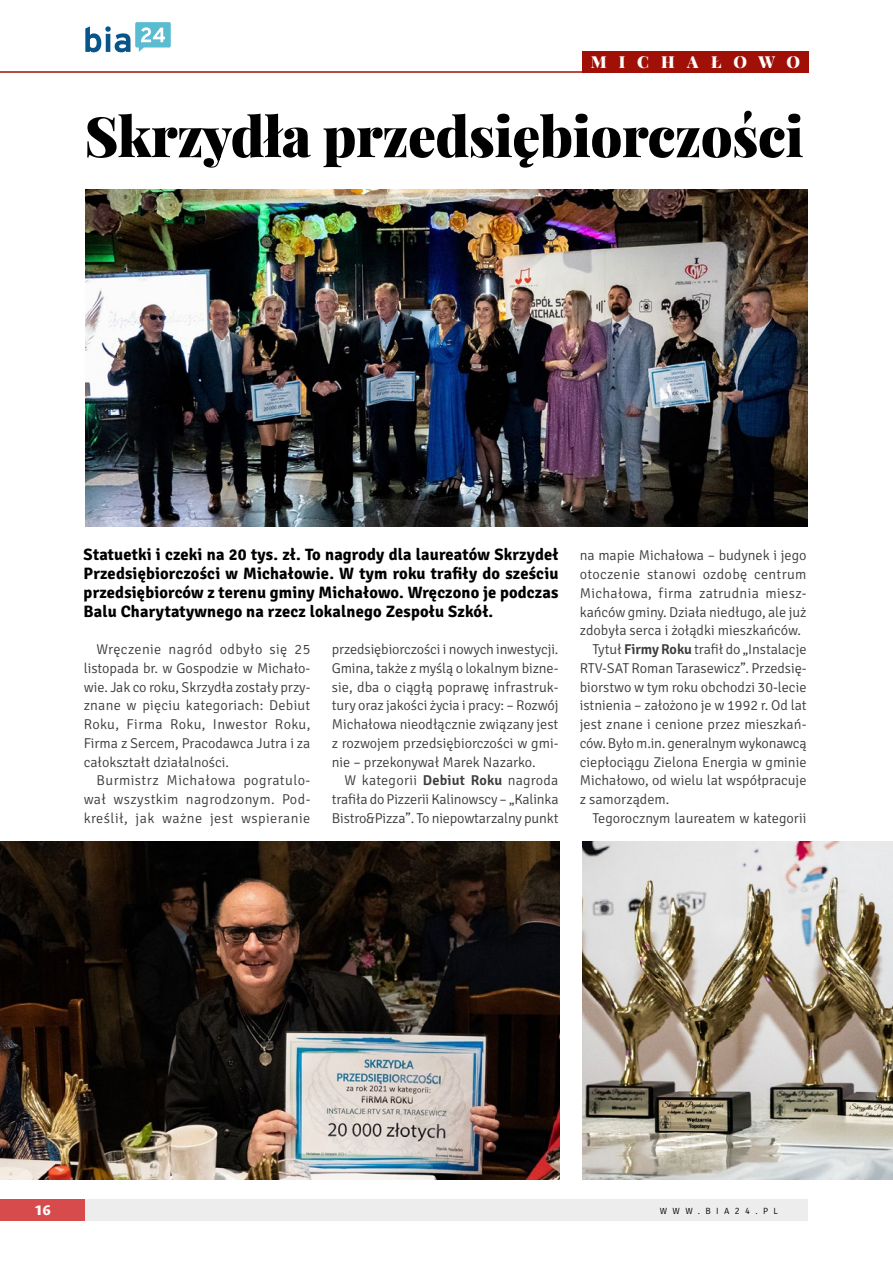
<style>
.page{position:relative;width:893px;height:1263px;background:#fff}
.page>*{position:absolute;margin:0;border:0;box-sizing:border-box;transform-origin:0 0}
.t1{font:900 55.65px "Playfair Display";letter-spacing:-.01em;color:#000}
.t2{font:700 16.5px/18.8px "Signika";letter-spacing:.01em;color:#000;text-align:justify}
.t3{font:900 16.5px "Playfair Display";letter-spacing:.73em;color:#fff}
.t4{font:300 14.25px/18.8px "Signika";color:#3c3c3b;text-align:justify}
.t5{font:300 14.25px "Signika";letter-spacing:.025em;color:#3c3c3b}
.t6{font:800 13.5px "Costa Ptf";color:#fff}
.t7{font:300 9px "Signika";letter-spacing:.605em;color:#000}
.s1{font-weight:600}
</style>
<div class="page">
<div style="left:75px;top:1199px;width:733px;height:21px;background:#ededed"></div>
<div style="left:0;top:1199px;width:85px;height:21px;background:#d84b4d"></div>
<hr style="left:0;top:71px;width:808px;height:2px;background:#a11007">
<svg style="left:85px;top:22px;width:86px;height:30px"></svg>
<img style="left:85px;top:189px;width:723px;height:337px">
<img style="left:0;top:842px;width:560px;height:337px">
<img style="left:583px;top:842px;width:310px;height:337px">
<div style="left:582px;top:51px;width:227px;height:22px;background:#a11007"></div>
<p class="t3" style="left:591px;top:49px;width:211px">michałowo</p>
<h1 class="t1" style="left:84px;top:93px;width:721px">Skrzydła przedsiębiorczości</h1>
<p class="t2" style="left:84px;top:544px;width:476px">Statuetki i czeki na 20 tys. zł. To nagrody dla laureatów Skrzydeł Przedsiębiorczości w Michałowie. W tym roku trafiły do sześciu przedsiębiorców z terenu gminy Michałowo. Wręczono je podczas Balu Charytatywnego na rzecz lokalnego Zespołu Szkół.</p>
<p class="t4" style="left:84px;top:639px;width:228px;text-indent:13px">Wręczenie nagród odbyło się 25 listopada br. w Gospodzie w Michało&shy;wie. Jak co roku, Skrzydła zostały przy&shy;znane w pięciu kategoriach: Debiut Roku, Firma Roku, I nwestor Roku, Firma z Sercem, Pracodawca Jutra i za całokształt działalności.</p>
<p class="t4" style="left:84px;top:770px;width:228px;text-indent:13px">Burmistrz Michałowa pogratulo&shy;wał wszystkim nagrodzonym. Pod&shy;kreślił, jak ważne jest wspieranie</p>
<p class="t4" style="left:332px;top:639px;width:228px">przedsiębiorczości i nowych inwestycji.<br>Gmina, także z myślą o lokalnym bizne&shy;sie, dba o ciągłą poprawę infrastruk&shy;tury oraz jakości życia i pracy: – Rozwój Michałowa nieodłącznie związany jest z rozwojem przedsiębiorczości w gmi&shy;nie – przekonywał Marek N azarko.</p>
<p class="t4" style="left:332px;top:770px;width:228px;text-indent:13px">W kategorii <span class="s1">Debiut Roku</span> nagroda trafiła do Pizzerii Kalinowscy – „Kalinka Bistro&amp;Pizza”. To niepowtarzalny punkt</p>
<p class="t4" style="left:580px;top:545px;width:228px">na mapie Michałowa – budynek i jego</p>
<p class="t5" style="left:580px;top:564px;width:228px">otoczenie stanowi ozdobę centrum</p>
<p class="t5" style="left:580px;top:583px;width:228px">Michałowa, firma zatrudnia miesz-</p>
<p class="t4" style="left:580px;top:601px;width:228px">kańców gminy. Działa niedługo, ale już</p>
<p class="t4" style="left:580px;top:620px;width:223px">zdobyła serca i żołądki mieszkańców.</p>
<p class="t4" style="left:592px;top:639px;width:215px">Tytuł <span class="s1">Firmy Roku</span> trafił do „I nstalacje</p>
<p class="t4" style="left:580px;top:658px;width:228px">RTV-SAT Roman Tarasewicz”. Przedsię-</p>
<p class="t4" style="left:580px;top:676px;width:228px">biorstwo w tym roku obchodzi 30-lecie</p>
<p class="t4" style="left:580px;top:695px;width:228px">istnienia – założono je w 1992 r. Od lat</p>
<p class="t4" style="left:580px;top:714px;width:228px">jest znane i cenione przez mieszkań-</p>
<p class="t4" style="left:580px;top:733px;width:228px">ców. Było m.in. generalnym wykonawcą</p>
<p class="t4" style="left:580px;top:752px;width:228px">ciepłociągu Zielona Energia w gminie</p>
<p class="t4" style="left:580px;top:770px;width:228px">Michałowo, od wielu lat współpracuje</p>
<p class="t4" style="left:580px;top:789px;width:91px">z samorządem.</p>
<p class="t4" style="left:592px;top:808px;width:215px">Tegorocznym laureatem w kategorii</p>
<p class="t6" style="left:35px;top:1202px;width:17px">16</p>
<p class="t7" style="left:660px;top:1204px;width:120px">www.bia24.pl</p>
</div>
